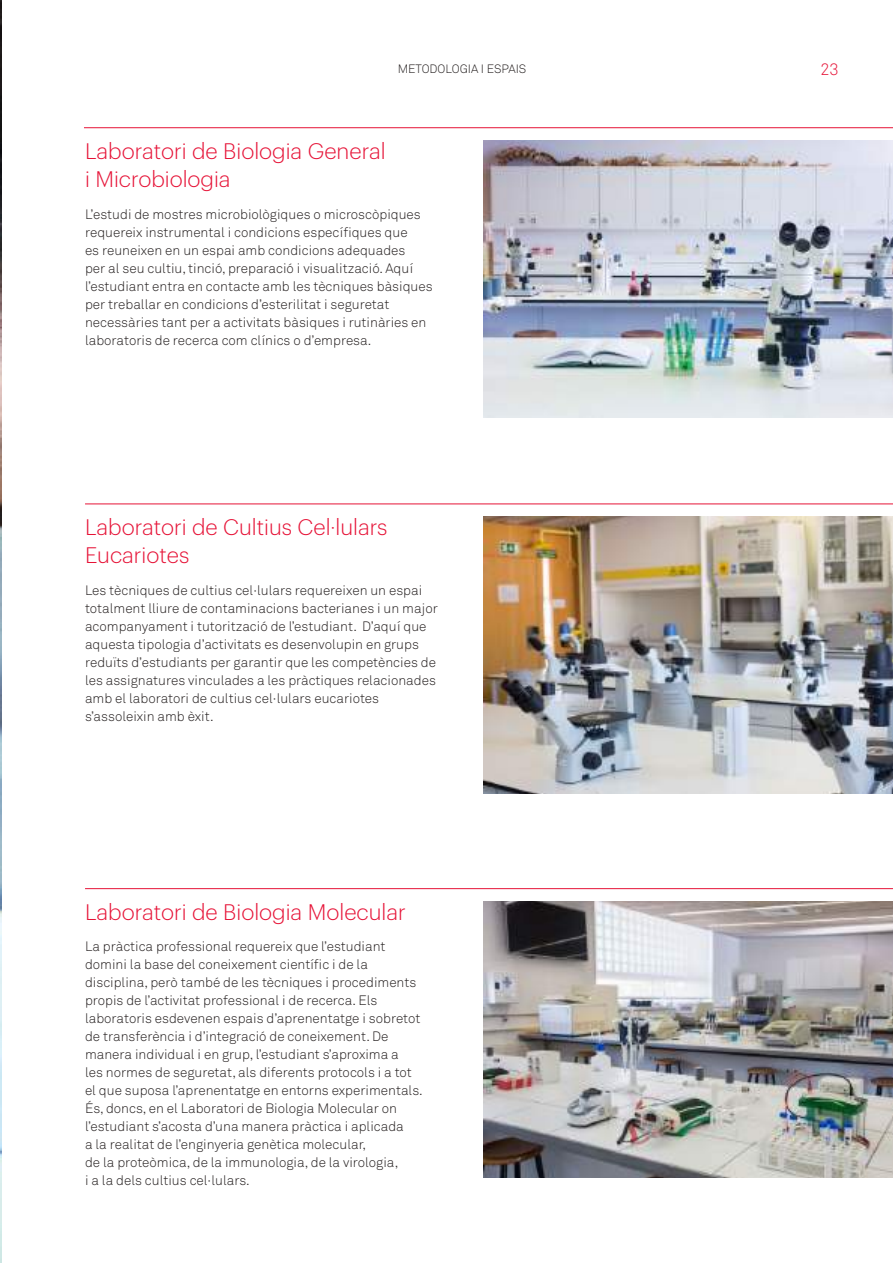
<style>
.page{position:relative;width:893px;height:1263px;background:#fff}
.page>*{position:absolute;margin:0;border:0;box-sizing:border-box;transform-origin:0 0}
.t1{font:300 22.05px/28.2px "Graphik";color:#e61337}
.t2{font:16.5px "Akkurat Light Pro";color:#e61337}
.t3{font:13.5px/18px "Akkurat Light Pro";color:#241f1f}
.t4{font:12px "Akkurat Light Pro";color:#241f1f}
</style>
<div class="page">
<img style="left:0;top:0;width:1px;height:1263px">
<hr style="left:84px;top:127px;width:809px;height:1px;background:#e61337">
<hr style="left:85px;top:503px;width:808px;height:1px;background:#e61337">
<img style="left:483px;top:517px;width:410px;height:277px">
<hr style="left:85px;top:888px;width:808px;height:1px;background:#e61337">
<img style="left:483px;top:901px;width:410px;height:277px">
<img style="left:483px;top:141px;width:410px;height:277px">
<p class="t4" style="left:398px;top:61px;width:130px">METODOLOGIA I ESPAIS</p>
<p class="t2" style="left:820px;top:59px;width:20px">23</p>
<h1 class="t1" style="left:85px;top:135px;width:302px">Laboratori de Biologia General i Microbiologia</h1>
<p class="t3" style="left:85px;top:205px;width:349px">L’estudi de mostres microbiològiques o microscòpiques requereix instrumental i condicions específiques que<br>es reuneixen en un espai amb condicions adequades<br>per al seu cultiu, tinció, preparació i visualització. Aquí l’estudiant entra en contacte amb les tècniques bàsiques per treballar en condicions d’esterilitat i seguretat necessàries tant per a activitats bàsiques i rutinàries en laboratoris de recerca com clínics o d’empresa.</p>
<h1 class="t1" style="left:85px;top:511px;width:304px">Laboratori de Cultius Cel·lulars<br>Eucariotes</h1>
<p class="t3" style="left:85px;top:581px;width:354px">Les tècniques de cultius cel·lulars requereixen un espai totalment lliure de contaminacions bacterianes i un major acompanyament i tutorització de l’estudiant. D’aquí que aquesta tipologia d’activitats es desenvolupin en grups reduïts d’estudiants per garantir que les competències de les assignatures vinculades a les pràctiques relacionades amb el laboratori de cultius cel·lulars eucariotes s’assoleixin amb èxit.</p>
<h1 class="t1" style="left:85px;top:896px;width:322px">Laboratori de Biologia Molecular</h1>
<p class="t3" style="left:85px;top:938px;width:339px">La pràctica professional requereix que l’estudiant domini la base del coneixement científic i de la disciplina, però també de les tècniques i procediments propis de l’activitat professional i de recerca. Els laboratoris esdevenen espais d’aprenentatge i sobretot de transferència i d’integració de coneixement. De manera individual i en grup, l’estudiant s’aproxima a<br>les normes de seguretat, als diferents protocols i a tot el que suposa l’aprenentatge en entorns experimentals.<br>És, doncs, en el Laboratori de Biologia Molecular on l’estudiant s’acosta d’una manera pràctica i aplicada<br>a la realitat de l’enginyeria genètica molecular,<br>de la proteòmica, de la immunologia, de la virologia,<br>i a la dels cultius cel·lulars.</p>
</div>
